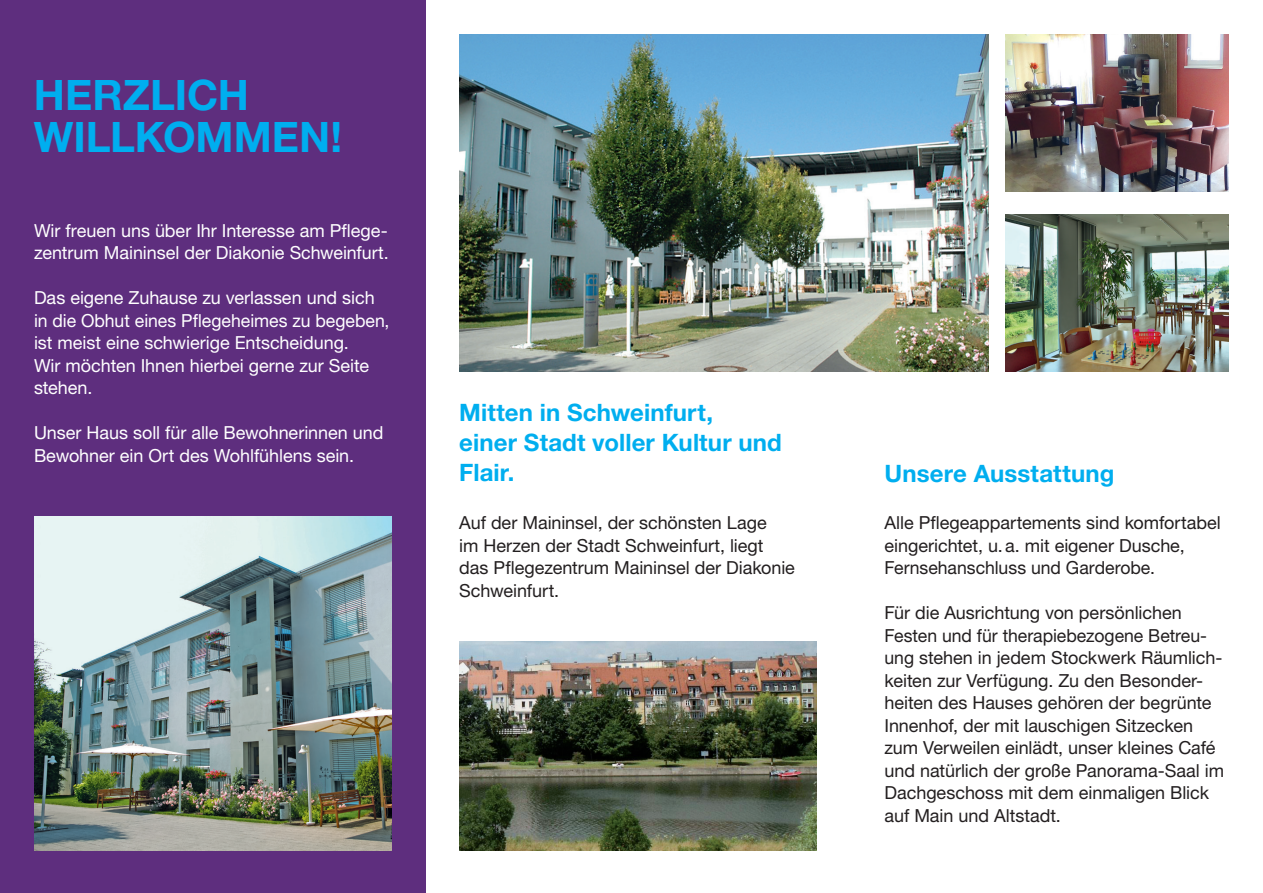
<style>
.page{position:relative;width:1263px;height:893px;background:#fff}
.page>*{position:absolute;margin:0;border:0;box-sizing:border-box;transform-origin:0 0}
.t1{font:700 42px/42px "Helvetica Neue LT Pro";color:#00aeef}
.t2{font:700 24px/30px "Helvetica Neue LT Pro";letter-spacing:.005em;color:#00aeef}
.t3{font:18px/22.5px "Helvetica Neue LT Pro";letter-spacing:-.005em;color:#231f20}
.t4{font:18px/22.5px "Helvetica Neue LT Pro";letter-spacing:-.005em;color:#fff}
</style>
<div class="page">
<div style="left:0;top:0;width:425px;height:893px;background:#5e2e7e"></div>
<img style="left:1005px;top:214px;width:224px;height:158px">
<img style="left:459px;top:642px;width:357px;height:208px">
<img style="left:34px;top:516px;width:357px;height:334px">
<img style="left:459px;top:34px;width:529px;height:338px">
<img style="left:1005px;top:34px;width:224px;height:158px">
<h1 class="t1" style="left:34px;top:74px;width:310px">HERZLICH<br>WILLKOMMEN!</h1>
<p class="t4" style="left:34px;top:218px;width:356px">Wir freuen uns über Ihr Interesse am Pflege&shy;zentrum Maininsel der Diakonie Schweinfurt.</p>
<p class="t4" style="left:34px;top:286px;width:357px">Das eigene Zuhause zu verlassen und sich in die Obhut eines Pflegeheimes zu begeben, ist meist eine schwierige Entscheidung.<br>Wir möchten Ihnen hierbei gerne zur Seite stehen.</p>
<p class="t4" style="left:34px;top:421px;width:351px">Unser Haus soll für alle Bewohnerinnen und<br>Bewohner ein Ort des Wohlfühlens sein.</p>
<h2 class="t2" style="left:459px;top:397px;width:324px">Mitten in Schweinfurt,<br>einer Stadt voller Kultur und<br>Flair.</h2>
<p class="t3" style="left:459px;top:511px;width:337px">Auf der Maininsel, der schönsten Lage<br>im Herzen der Stadt Schweinfurt, liegt das Pflegezentrum Maininsel der Diakonie Schweinfurt.</p>
<h2 class="t2" style="left:884px;top:458px;width:231px">Unsere Ausstattung</h2>
<p class="t3" style="left:884px;top:511px;width:338px">Alle Pflegeappartements sind komfortabel eingerichtet, u.a. mit eigener Dusche,<br>Fernsehanschluss und Garderobe.</p>
<p class="t3" style="left:884px;top:601px;width:341px">Für die Ausrichtung von persönlichen Festen und für therapiebezogene Betreu&shy;ung stehen in jedem Stockwerk Räumlich&shy;keiten zur Verfügung. Zu den Besonder&shy;heiten des Hauses gehören der begrünte Innenhof, der mit lauschigen Sitzecken zum Verweilen einlädt, unser kleines Café und natürlich der große Panorama-Saal im Dachgeschoss mit dem einmaligen Blick auf Main und Altstadt.</p>
</div>
